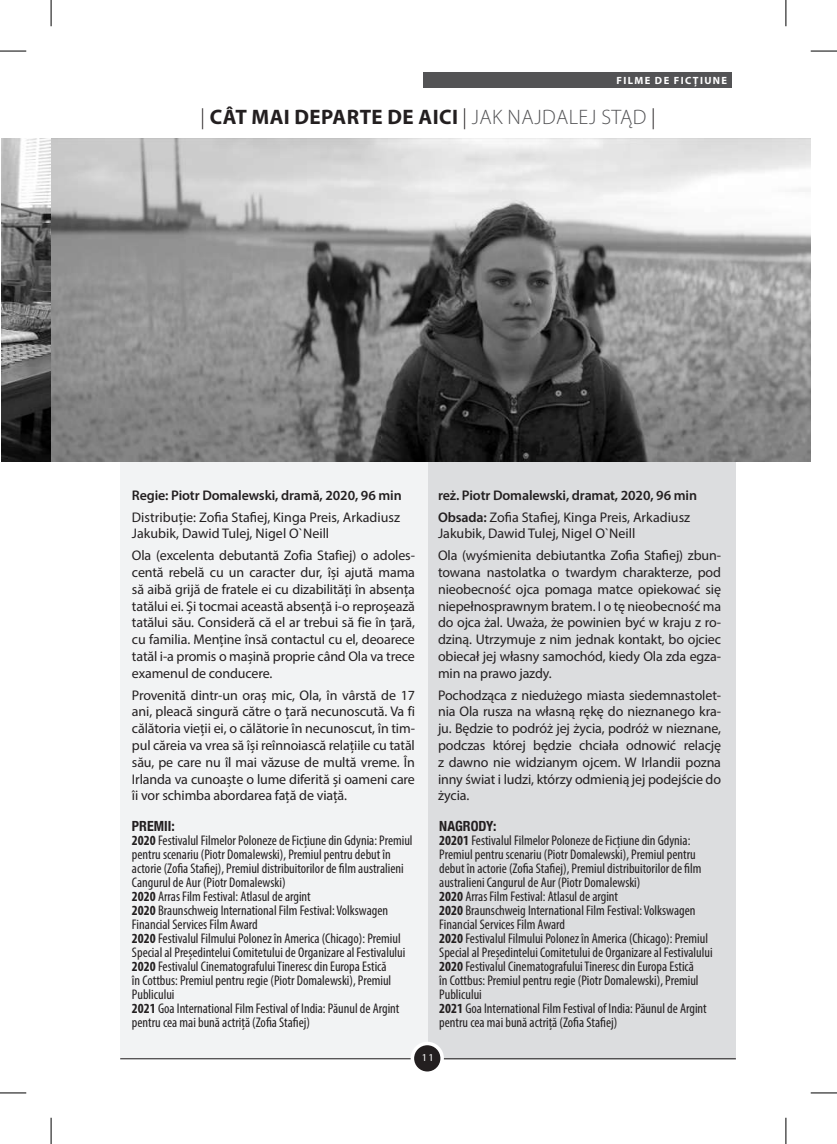
<style>
.page{position:relative;width:837px;height:1144px;background:#fff}
.page>*{position:absolute;margin:0;border:0;box-sizing:border-box;transform-origin:0 0}
.t1{font:700 21px "Myriad Pro";letter-spacing:.02em;color:#231f20}
.t2{font:condensed 14px/14px "Myriad Pro";color:#231f20}
.t3{font:14px/16.8px "Myriad Pro";letter-spacing:-.01em;color:#231f20;text-align:justify}
.t4{font:600 14px/21.7px "Myriad Pro";letter-spacing:-.01em;color:#231f20}
.t5{font:700 condensed 14px "Helvetica Neue";color:#231f20}
.t6{font:700 10.5px "Myriad Pro";letter-spacing:.13em;color:#fff}
.t7{font:10.5px "Myriad Pro";color:#fff}
.s1{font-weight:300}
.s2{font-weight:300;color:#535355}
.s3{font-weight:700}
.s4{font-weight:400}
</style>
<div class="page">
<div style="left:423px;top:72px;width:308px;height:16px;background:#535355"></div>
<div style="left:428px;top:382px;width:307px;height:677px;background:#dcdddf"></div>
<div style="left:120px;top:382px;width:308px;height:677px;background:#f2f3f4"></div>
<hr style="left:120px;top:1058px;width:615px;height:1px;background:#231f20">
<div style="left:412px;top:1043px;width:30px;height:30px;background:#231f20;border-radius:50%"></div>
<div style="left:410px;top:1042px;width:34px;height:33px;border:4px solid #fff;border-radius:50%"></div>
<img style="left:1px;top:139px;width:809px;height:322px">
<svg style="left:0;top:51px;width:26px;height:1px"></svg>
<svg style="left:810px;top:51px;width:26px;height:1px"></svg>
<svg style="left:0;top:1092px;width:26px;height:1px"></svg>
<svg style="left:810px;top:1092px;width:26px;height:1px"></svg>
<svg style="left:51px;top:0;width:1px;height:26px"></svg>
<svg style="left:51px;top:1118px;width:1px;height:26px"></svg>
<svg style="left:785px;top:0;width:1px;height:26px"></svg>
<svg style="left:785px;top:1118px;width:1px;height:26px"></svg>
<p class="t6" style="left:616px;top:74px;width:112px">FILME DE FICȚIUNE</p>
<h1 class="t1" style="left:200px;top:103px;width:456px"><span class="s1">|</span> CÂT MAI DEPARTE DE AICI <span class="s1">|</span> <span class="s2">JAK NAJDALEJ STĄD</span> <span class="s1">|</span></h1>
<p class="t4" style="left:132px;top:484px;width:271px">Regie: Piotr Domalewski, dramă, 2020, 96 min</p>
<p class="t3" style="left:132px;top:508px;width:269px">Distribuție: Zofia Stafiej, Kinga Preis, Arkadiusz<br>Jakubik, Dawid Tulej, Nigel O`Neill</p>
<p class="t3" style="left:132px;top:547px;width:284px">Ola (excelenta debutantă Zofia Stafiej) o adoles&shy;centă rebelă cu un caracter dur, își ajută mama să aibă grijă de fratele ei cu dizabilități în absența tatălui ei. Și tocmai această absență i-o reproșează tatălui său. Consideră că el ar trebui să fie în țară, cu familia. Menține însă contactul cu el, deoarece tatăl i-a promis o mașină proprie când Ola va trece examenul de conducere.</p>
<p class="t3" style="left:132px;top:686px;width:284px">Provenită dintr-un oraș mic, Ola, în vârstă de 17 ani, pleacă singură către o țară necunoscută. Va fi călătoria vieții ei, o călătorie în necunoscut, în tim&shy;pul căreia va vrea să își reînnoiască relațiile cu tatăl său, pe care nu îl mai văzuse de multă vreme. În Irlanda va cunoaște o lume diferită și oameni care îi vor schimba abordarea față de viață.</p>
<p class="t5" style="left:132px;top:814px;width:44px">PREMII:</p>
<p class="t2" style="left:132px;top:833px;width:282px"><span class="s3">2020</span> Festivalul Filmelor Poloneze de Ficțiune din Gdynia: Premiul pentru scenariu (Piotr Domalewski), Premiul pentru debut în actorie (Zofia Stafiej), Premiul distribuitorilor de film australieni Cangurul de Aur (Piotr Domalewski)<br><span class="s3">2020</span> Arras Film Festival: Atlasul de argint<br><span class="s3">2020</span> Braunschweig International Film Festival: Volkswagen Financial Services Film Award<br><span class="s3">2020</span> Festivalul Filmului Polonez în America (Chicago): Premiul Special al Președintelui Comitetului de Organizare al Festivalului <span class="s3">2020</span> Festivalul Cinematografului Tineresc din Europa Estică<br>în Cottbus: Premiul pentru regie (Piotr Domalewski), Premiul Publicului<br><span class="s3">2021</span> Goa International Film Festival of India: Păunul de Argint pentru cea mai bună actriță (Zofia Stafiej)</p>
<p class="t4" style="left:438px;top:484px;width:260px">reż. Piotr Domalewski, dramat, 2020, 96 min<br>Obsada: <span class="s4">Zofia Stafiej, Kinga Preis, Arkadiusz</span></p>
<p class="t3" style="left:438px;top:523px;width:284px;line-height:21.7px">Jakubik, Dawid Tulej, Nigel O`Neill<br>Ola (wyśmienita debiutantka Zofia Stafiej) zbun-</p>
<p class="t3" style="left:438px;top:564px;width:284px">towana nastolatka o twardym charakterze, pod nieobecność ojca pomaga matce opiekować się niepełnosprawnym bratem. I o tę nieobecność ma do ojca żal. Uważa, że powinien być w kraju z ro&shy;dziną. Utrzymuje z nim jednak kontakt, bo ojciec obiecał jej własny samochód, kiedy Ola zda egza&shy;min na prawo jazdy.</p>
<p class="t3" style="left:438px;top:686px;width:284px">Pochodząca z niedużego miasta siedemnastolet&shy;nia Ola rusza na własną rękę do nieznanego kra&shy;ju. Będzie to podróż jej życia, podróż w nieznane, podczas której będzie chciała odnowić relację z dawno nie widzianym ojcem. W Irlandii pozna inny świat i ludzi, którzy odmienią jej podejście do życia.</p>
<p class="t5" style="left:439px;top:814px;width:59px">NAGRODY:</p>
<p class="t2" style="left:439px;top:833px;width:275px"><span class="s3">20201</span> Festivalul Filmelor Poloneze de Ficțiune din Gdynia:<br>Premiul pentru scenariu (Piotr Domalewski), Premiul pentru debut în actorie (Zofia Stafiej), Premiul distribuitorilor de film australieni Cangurul de Aur (Piotr Domalewski)<br><span class="s3">2020</span> Arras Film Festival: Atlasul de argint<br><span class="s3">2020</span> Braunschweig International Film Festival: Volkswagen Financial Services Film Award<br><span class="s3">2020</span> Festivalul Filmului Polonez în America (Chicago): Premiul Special al Președintelui Comitetului de Organizare al Festivalului <span class="s3">2020</span> Festivalul Cinematografului Tineresc din Europa Estică<br>în Cottbus: Premiul pentru regie (Piotr Domalewski), Premiul Publicului<br><span class="s3">2021</span> Goa International Film Festival of India: Păunul de Argint pentru cea mai bună actriță (Zofia Stafiej)</p>
<p class="t7" style="left:421px;top:1051px;width:13px">11</p>
</div>
